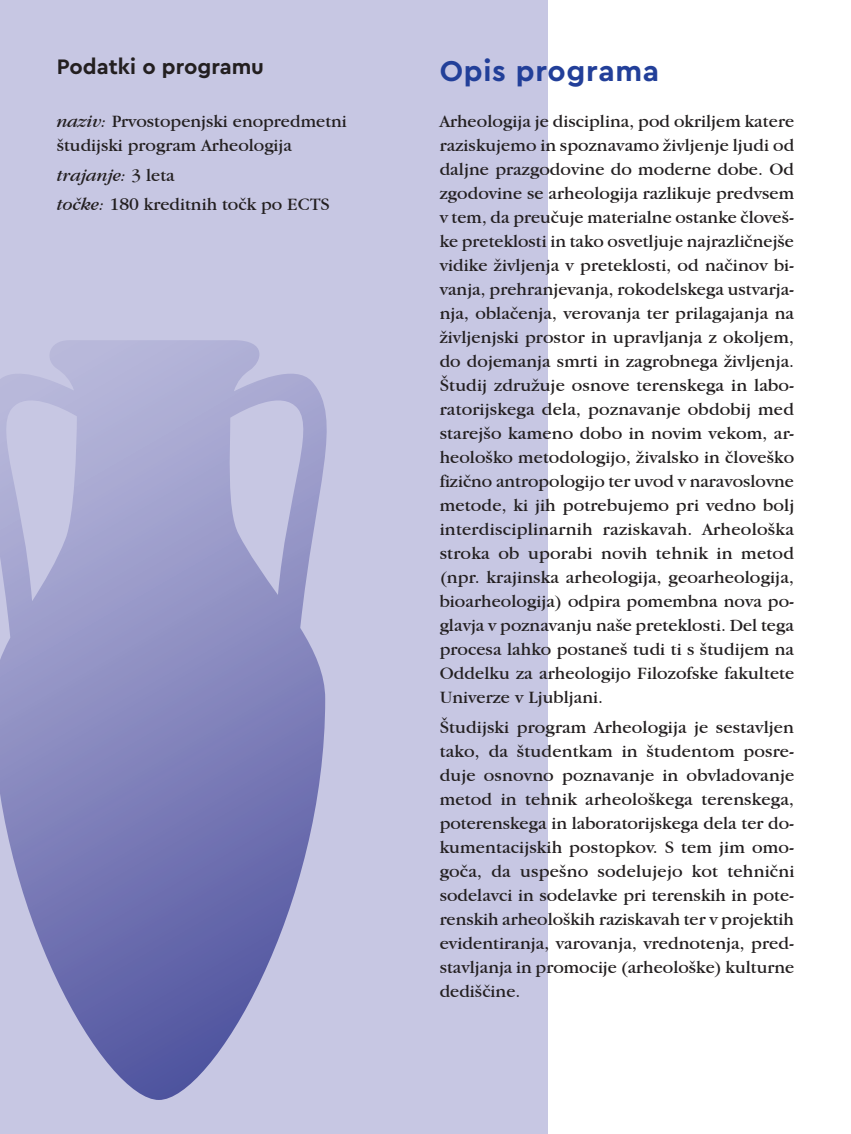
<style>
.page{position:relative;width:851px;height:1134px;background:#fff}
.page>*{position:absolute;margin:0;border:0;box-sizing:border-box;transform-origin:0 0}
.podnaslov{font:700 30px "Cera Pro";letter-spacing:.025em;color:#223f99}
.mednaslov{font:700 22px "Cera Pro";color:#231f20}
.tekst{font:18px/24px "Garamond IT Cby BT";color:#231f20;text-align:justify}
.tekst_leva{font:18px/24px "Garamond IT Cby BT";color:#231f20}
.tekst_leva-2{font:italic 18px "Garamond IT Cby BT";color:#231f20}
.s1{font-style:italic}
.s2{font-style:normal}
</style>
<div class="page">
<div style="left:0;top:0;width:547px;height:1134px;background:#c7c7e3"></div>
<svg style="left:0;top:340px;width:327px;height:760px"></svg>
<p class="mednaslov" style="left:57px;top:52px;width:209px">Podatki o programu</p>
<p class="podnaslov" style="left:439px;top:51px;width:221px">Opis programa</p>
<p class="tekst" style="left:439px;top:109px;width:356px">Arheologija je disciplina, pod okriljem katere raziskujemo in spoznavamo življenje ljudi od daljne prazgodovine do moderne dobe. Od zgodovine se arheologija razlikuje predvsem v tem, da preučuje materialne ostanke človeš&shy;ke preteklosti in tako osvetljuje najrazličnejše vidike življenja v preteklosti, od načinov bi&shy;vanja, prehranjevanja, rokodelskega ustvarja&shy;nja, oblačenja, verovanja ter prilagajanja na življenjski prostor in upravljanja z okoljem, do dojemanja smrti in zagrobnega življenja.<br>Študij združuje osnove terenskega in labo&shy;ratorijskega dela, poznavanje obdobij med starejšo kameno dobo in novim vekom, ar&shy;heološko metodologijo, živalsko in človeško fizično antropologijo ter uvod v naravoslovne metode, ki jih potrebujemo pri vedno bolj interdisciplinarnih raziskavah. Arheološka stroka ob uporabi novih tehnik in metod (npr. krajinska arheologija, geoarheologija, bioarheologija) odpira pomembna nova po&shy;glavja v poznavanju naše preteklosti. Del tega procesa lahko postaneš tudi ti s študijem na Oddelku za arheologijo Filozofske fakultete Univerze v Ljubljani.</p>
<p class="tekst" style="left:439px;top:715px;width:356px">Študijski program Arheologija je sestavljen tako, da študentkam in študentom posre&shy;duje osnovno poznavanje in obvladovanje metod in tehnik arheološkega terenskega, poterenskega in laboratorijskega dela ter do&shy;kumentacijskih postopkov. S tem jim omo&shy;goča, da uspešno sodelujejo kot tehnični sodelavci in sodelavke pri terenskih in pote&shy;renskih arheoloških raziskavah ter v projektih evidentiranja, varovanja, vrednotenja, pred&shy;stavljanja in promocije (arheološke) kulturne dediščine.</p>
<p class="tekst_leva" style="left:57px;top:109px;width:291px"><span class="s1">naziv:</span> Prvostopenjski enopredmetni študijski program Arheologija</p>
<p class="tekst_leva-2" style="left:57px;top:164px;width:120px">trajanje: <span class="s2">3 leta</span></p>
<p class="tekst_leva" style="left:57px;top:192px;width:275px"><span class="s1">točke:</span> 180 kreditnih točk po ECTS</p>
</div>
